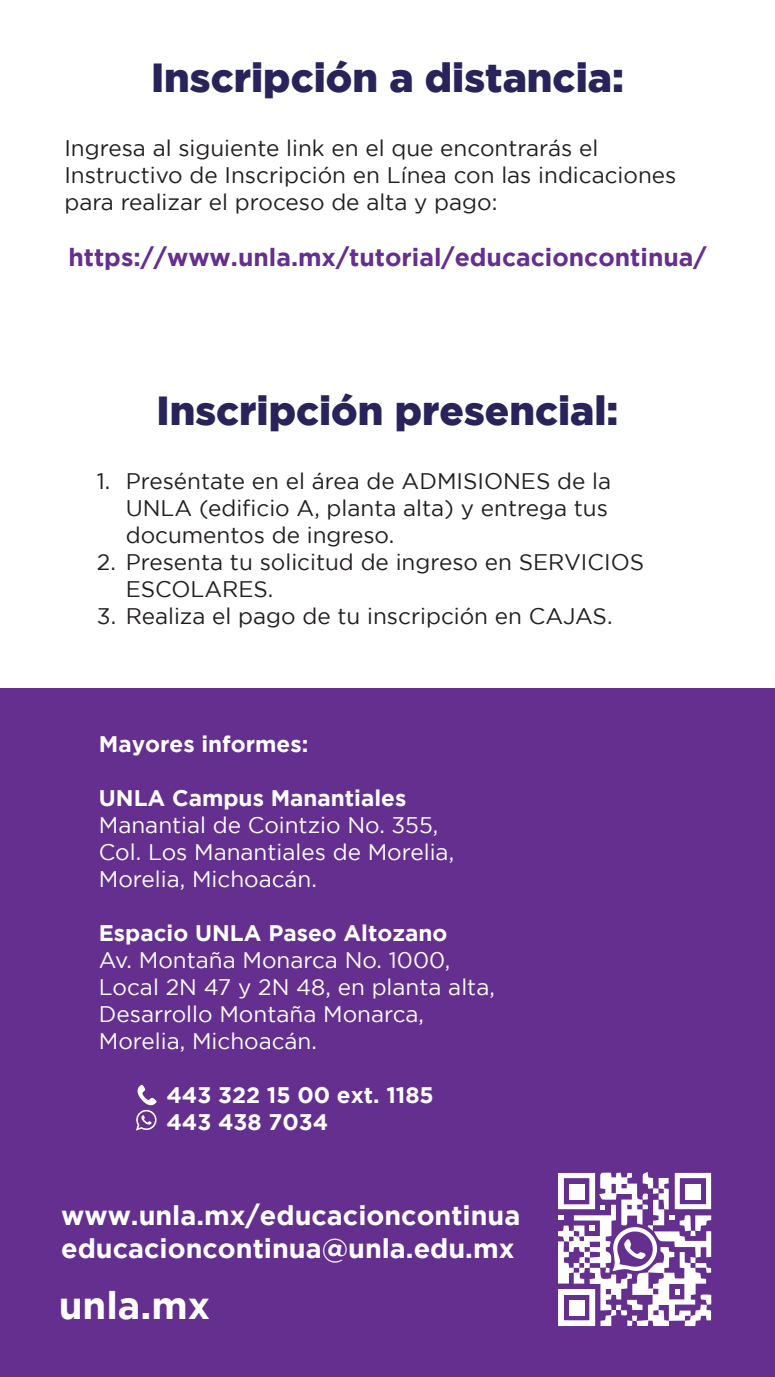
<style>
.page{position:relative;width:775px;height:1377px;background:#fff}
.page>*{position:absolute;margin:0;border:0;box-sizing:border-box;transform-origin:0 0}
.t1{font:900 40.5px "Gotham";color:#28235b}
.t2{font:700 38.25px "Gotham";color:#fff}
.t3{font:700 27px/32.4px "Gotham";color:#fff}
.t4{font:700 24.75px "Gotham";color:#642f8f}
.t5{font:22.5px/27px "Gotham";color:#231f20}
.t6{font:22.5px/27px "Gotham";color:#fff}
.t7{font:700 22.5px/27px "Gotham";color:#fff}
</style>
<div class="page">
<div style="left:0;top:689px;width:775px;height:688px;background:#642f8f"></div>
<svg style="left:136px;top:1085px;width:21px;height:46px"></svg>
<svg style="left:558px;top:1172px;width:153px;height:154px"></svg>
<h1 class="t1" style="left:151px;top:55px;width:474px">Inscripción a distancia:</h1>
<p class="t5" style="left:64px;top:134px;width:613px">Ingresa al siguiente link en el que encontrarás el<br>Instructivo de Inscripción en Línea con las indicaciones para realizar el proceso de alta y pago:</p>
<p class="t4" style="left:68px;top:243px;width:640px">https://www.unla.mx/tutorial/educacioncontinua/</p>
<h1 class="t1" style="left:156px;top:388px;width:464px">Inscripción presencial:</h1>
<p class="t5" style="left:126px;top:467px;width:487px">Preséntate en el área de ADMISIONES de la<br>UNLA (edificio A, planta alta) y entrega tus documentos de ingreso.</p>
<p class="t5" style="left:126px;top:548px;width:520px;text-indent:-29px">2. Presenta tu solicitud de ingreso en SERVICIOS<br>ESCOLARES.</p>
<p class="t5" style="left:97px;top:602px;width:517px">3. Realiza el pago de tu inscripción en CAJAS.</p>
<p class="t5" style="left:97px;top:467px;width:15px">1.</p>
<p class="t7" style="left:99px;top:730px;width:211px">Mayores informes:</p>
<p class="t7" style="left:99px;top:784px;width:309px">UNLA Campus Manantiales</p>
<p class="t6" style="left:99px;top:811px;width:357px">Manantial de Cointzio No. 355,<br>Col. Los Manantiales de Morelia,<br>Morelia, Michoacán.</p>
<p class="t7" style="left:99px;top:919px;width:350px">Espacio UNLA Paseo Altozano</p>
<p class="t6" style="left:99px;top:946px;width:397px">Av. Montaña Monarca No. 1000,<br>Local 2N 47 y 2N 48, en planta alta,<br>Desarrollo Montaña Monarca,<br>Morelia, Michoacán.</p>
<p class="t7" style="left:166px;top:1081px;width:269px">443 322 15 00 ext. 1185<br>443 438 7034</p>
<p class="t3" style="left:61px;top:1199px;width:461px">www.unla.mx/educacioncontinua educacioncontinua@unla.edu.mx</p>
<h2 class="t2" style="left:59px;top:1283px;width:153px">unla.mx</h2>
</div>
